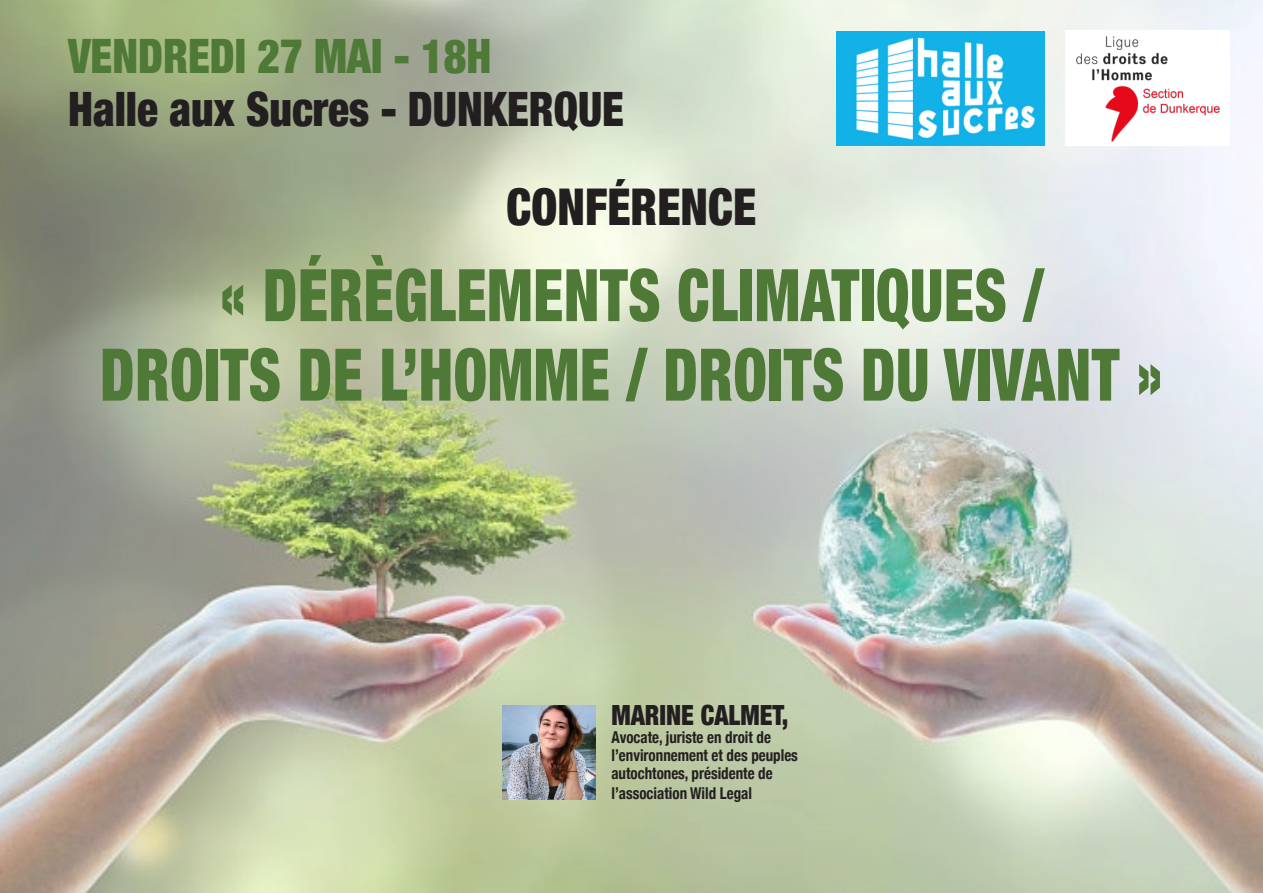
<style>
.page{position:relative;width:1263px;height:893px;background:#fff}
.page>*{position:absolute;margin:0;border:0;box-sizing:border-box;transform-origin:0 0}
.t1{font:900 condensed 72.6px "Helvetica Neue";letter-spacing:.01em;color:#4f7936;scale:.83 1}
.t2{font:900 condensed 50.7px "Helvetica Neue";color:#231f20;scale:.92 1}
.t3{font:900 condensed 47.4px "Helvetica Neue";color:#231f20;scale:.92 1}
.t4{font:900 condensed 47.4px "Helvetica Neue";color:#4f7936;scale:.92 1}
.t5{font:900 condensed 27.75px "Helvetica Neue";color:#231f20;scale:.92 1}
.t6{font:700 condensed 16.35px/18px "Helvetica Neue";color:#231f20;scale:.92 1}
</style>
<div class="page">
<img style="left:0;top:0;width:1263px;height:893px">
<img style="left:837px;top:31px;width:207px;height:115px">
<div style="left:1065px;top:30px;width:164px;height:116px;background:#fff"></div>
<img style="left:1076px;top:36px;width:144px;height:106px">
<img style="left:502px;top:705px;width:94px;height:95px">
<p class="t4" style="left:68px;top:17px;width:462px">VENDREDI 27 MAI - 18H</p>
<p class="t3" style="left:68px;top:70px;width:606px">Halle aux Sucres - DUNKERQUE</p>
<p class="t2" style="left:507px;top:165px;width:273px">CONFÉRENCE</p>
<p class="t1" style="left:219px;top:235px;width:994px">« DÉRÈGLEMENTS CLIMATIQUES /</p>
<p class="t1" style="left:100px;top:315px;width:1282px">DROITS DE L’HOMME / DROITS DU VIVANT »</p>
<p class="t5" style="left:611px;top:692px;width:194px">MARINE CALMET,</p>
<p class="t6" style="left:611px;top:727px;width:175px">Avocate, juriste en droit de</p>
<p class="t6" style="left:611px;top:745px;width:204px">l’environnement et des peuples autochtones, présidente de</p>
<p class="t6" style="left:611px;top:783px;width:154px">l’association Wild Legal</p>
</div>
